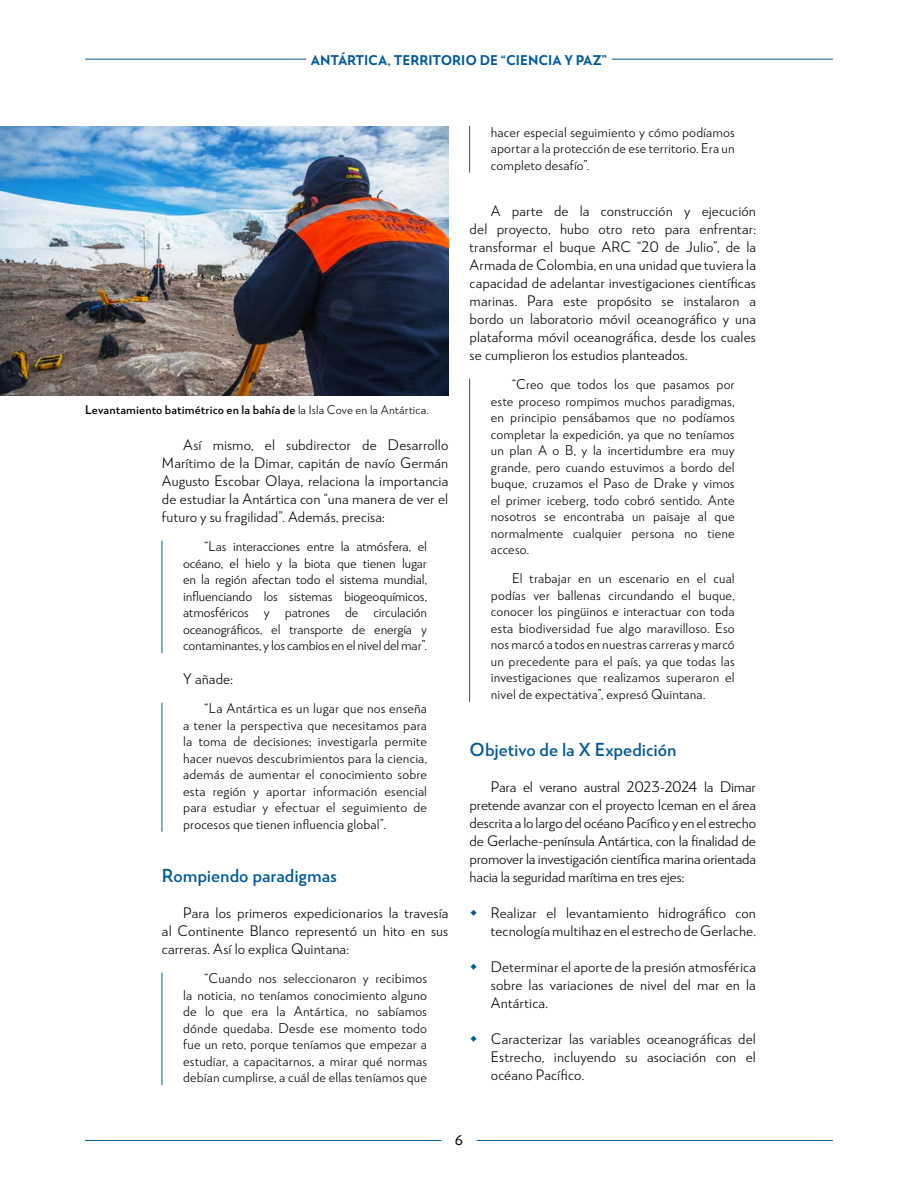
<style>
.page{position:relative;width:918px;height:1188px;background:#fff}
.page>*{position:absolute;margin:0;border:0;box-sizing:border-box;transform-origin:0 0}
.t1{font:700 18px "RNS Miles";letter-spacing:-.005em;color:#005a98}
.t2{font:14.55px/18px "RNS Miles";color:#000;text-align:justify}
.t3{font:13.5px/16.5px "RNS Miles";letter-spacing:.005em;color:#000;text-align:justify}
.t4{font:800 13.5px "RNS Miles";color:#005a98}
.t5{font:500 13.5px "RNS Miles";color:#000}
.t6{font:700 12px "RNS Miles";letter-spacing:.015em;color:#000}
.s1{font-weight:400}
</style>
<div class="page">
<img style="left:0;top:126px;width:448px;height:270px">
<hr style="left:85px;top:59px;width:221px;height:1px;background:#005a98">
<hr style="left:85px;top:1140px;width:356px;height:1px;background:#005a98">
<hr style="left:612px;top:59px;width:221px;height:1px;background:#005a98">
<hr style="left:477px;top:1140px;width:356px;height:1px;background:#005a98">
<hr style="left:162px;top:541px;width:1px;height:112px;background:#005a98">
<hr style="left:162px;top:703px;width:1px;height:129px;background:#005a98">
<hr style="left:162px;top:973px;width:1px;height:112px;background:#005a98">
<hr style="left:469px;top:126px;width:1px;height:46px;background:#005a98">
<hr style="left:469px;top:379px;width:1px;height:323px;background:#005a98">
<p class="t4" style="left:311px;top:51px;width:298px">ANTÁRTICA, TERRITORIO DE “CIENCIA Y PAZ”</p>
<p class="t6" style="left:85px;top:402px;width:345px">Levantamiento batimétrico en la bahía de <span class="s1">la Isla Cove en la Antártica.</span></p>
<p class="t2" style="left:162px;top:436px;width:288px;text-indent:21px">Así mismo, el subdirector de Desarrollo Marítimo de la Dimar, capitán de navío Germán Augusto Escobar Olaya, relaciona la importancia de estudiar la Antártica con “una manera de ver el futuro y su fragilidad”. Además, precisa:</p>
<p class="t3" style="left:183px;top:538px;width:245px;text-indent:21px">“Las interacciones entre la atmósfera, el océano, el hielo y la biota que tienen lugar en la región afectan todo el sistema mundial, influenciando los sistemas biogeoquímicos, atmosféricos y patrones de circulación oceanográficos, el transporte de energía y contaminantes, y los cambios en el nivel del mar”.</p>
<p class="t2" style="left:183px;top:670px;width:51px">Y añade:</p>
<p class="t3" style="left:183px;top:700px;width:245px;text-indent:21px">“La Antártica es un lugar que nos enseña a tener la perspectiva que necesitamos para la toma de decisiones; investigarla permite hacer nuevos descubrimientos para la ciencia, además de aumentar el conocimiento sobre esta región y aportar información esencial para estudiar y efectuar el seguimiento de procesos que tienen influencia global”.</p>
<h1 class="t1" style="left:162px;top:864px;width:177px">Rompiendo paradigmas</h1>
<p class="t2" style="left:162px;top:904px;width:288px;text-indent:21px">Para los primeros expedicionarios la travesía al Continente Blanco representó un hito en sus carreras. Así lo explica Quintana:</p>
<p class="t3" style="left:183px;top:970px;width:245px;text-indent:21px">“Cuando nos seleccionaron y recibimos la noticia, no teníamos conocimiento alguno de lo que era la Antártica, no sabíamos dónde quedaba. Desde ese momento todo fue un reto, porque teníamos que empezar a estudiar, a capacitarnos, a mirar qué normas debían cumplirse, a cuál de ellas teníamos que</p>
<p class="t3" style="left:491px;top:123px;width:245px">hacer especial seguimiento y cómo podíamos aportar a la protección de ese territorio. Era un completo desafío”.</p>
<p class="t2" style="left:470px;top:202px;width:288px;text-indent:21px">A parte de la construcción y ejecución del proyecto, hubo otro reto para enfrentar: transformar el buque ARC “20 de Julio”, de la Armada de Colombia, en una unidad que tuviera la capacidad de adelantar investigaciones científicas marinas. Para este propósito se instalaron a bordo un laboratorio móvil oceanográfico y una plataforma móvil oceanográfica, desde los cuales se cumplieron los estudios planteados.</p>
<p class="t3" style="left:491px;top:376px;width:245px;text-indent:21px">“Creo que todos los que pasamos por este proceso rompimos muchos paradigmas, en principio pensábamos que no podíamos completar la expedición, ya que no teníamos un plan A o B, y la incertidumbre era muy grande, pero cuando estuvimos a bordo del buque, cruzamos el Paso de Drake y vimos el primer iceberg, todo cobró sentido. Ante nosotros se encontraba un paisaje al que normalmente cualquier persona no tiene acceso.</p>
<p class="t3" style="left:491px;top:570px;width:245px;text-indent:21px">El trabajar en un escenario en el cual podías ver ballenas circundando el buque, conocer los pingüinos e interactuar con toda esta biodiversidad fue algo maravilloso. Eso nos marcó a todos en nuestras carreras y marcó un precedente para el país, ya que todas las investigaciones que realizamos superaron el nivel de expectativa”, expresó Quintana.</p>
<h1 class="t1" style="left:470px;top:738px;width:208px">Objetivo de la X Expedición</h1>
<p class="t2" style="left:470px;top:778px;width:288px;text-indent:21px">Para el verano austral 2023-2024 la Dimar pretende avanzar con el proyecto Iceman en el área descrita a lo largo del océano Pacífico y en el estrecho de Gerlache-península Antártica, con la finalidad de promover la investigación científica marina orientada hacia la seguridad marítima en tres ejes:</p>
<p class="t2" style="left:491px;top:904px;width:267px">Realizar el levantamiento hidrográfico con tecnología multihaz en el estrecho de Gerlache.</p>
<p class="t2" style="left:491px;top:958px;width:267px">Determinar el aporte de la presión atmosférica sobre las variaciones de nivel del mar en la Antártica.</p>
<p class="t2" style="left:491px;top:1030px;width:267px">Caracterizar las variables oceanográficas del Estrecho, incluyendo su asociación con el océano Pacífico.</p>
<p class="t5" style="left:455px;top:1131px;width:10px">6</p>
</div>
